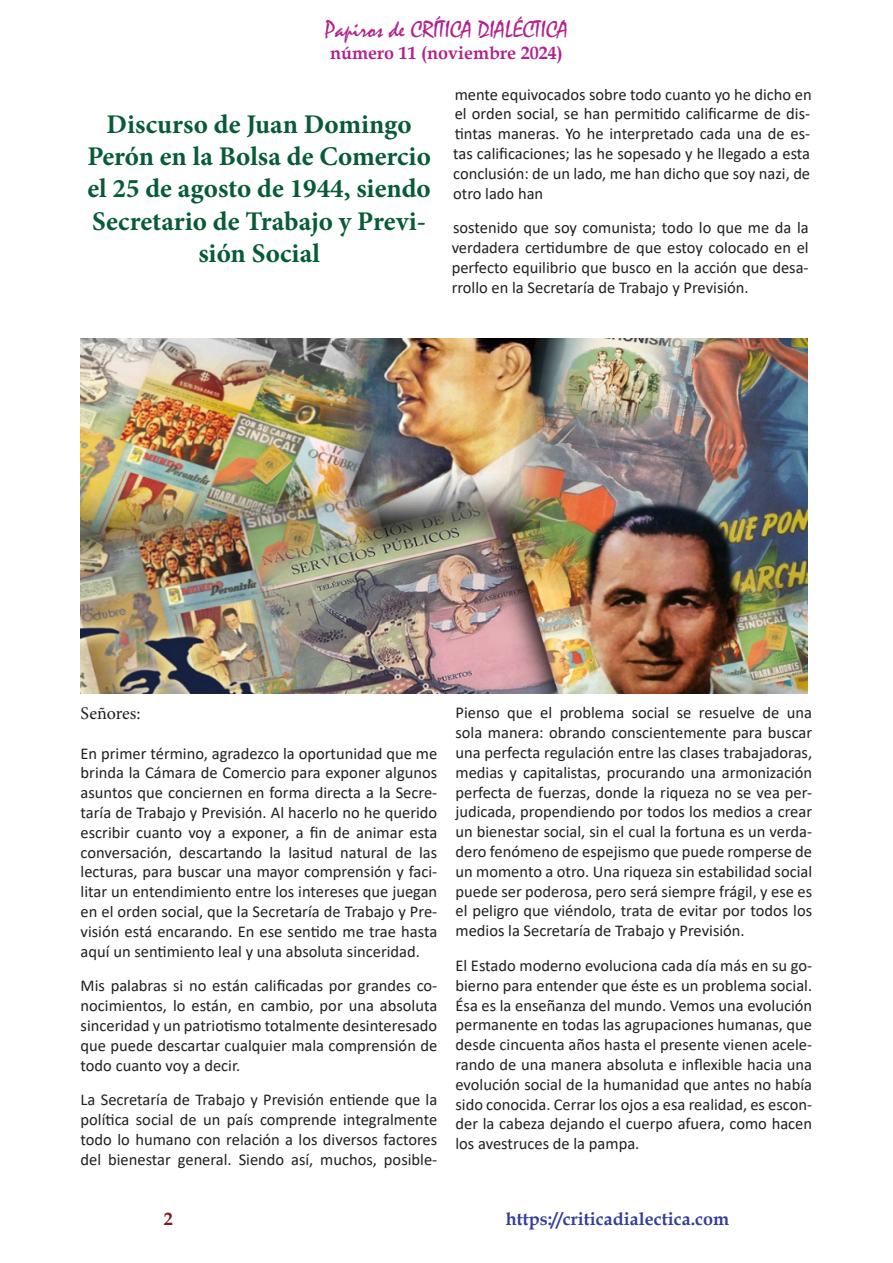
<style>
.page{position:relative;width:893px;height:1263px;background:#fff}
.page>*{position:absolute;margin:0;border:0;box-sizing:border-box;transform-origin:0 0}
.t1{font:700 27px/32.4px "Minion Pro";color:#075b36;text-align:center}
.t2{font:24px "Mistral";color:#b2228e}
.t3{font:700 18px "Book Antiqua";color:#363d99}
.t4{font:700 18px "Book Antiqua";color:#b2228e}
.t5{font:18px "Minion Pro";color:#231f20}
.t6{font:700 18px "Book Antiqua";color:#7b1d1f}
.t7{font:16.5px/19.8px "Calibri";color:#231f20;text-align:justify}
</style>
<div class="page">
<img style="left:81px;top:338px;width:727px;height:355px">
<h2 class="t2" style="left:325px;top:15px;width:245px">Papiros de CRÍTICA DIALÉCTICA</h2>
<p class="t4" style="left:330px;top:41px;width:234px">número 11 (noviembre 2024)</p>
<p class="t1" style="left:87px;top:107px;width:345px">Discurso de Juan Domingo<br>Perón en la Bolsa de Comercio el 25 de agosto de 1944, siendo<br>Secretario de Trabajo y Previ&shy;sión Social</p>
<p class="t7" style="left:453px;top:84px;width:360px">mente equivocados sobre todo cuanto yo he dicho en el orden social, se han permitido calificarme de dis&shy;tintas maneras. Yo he interpretado cada una de es&shy;tas calificaciones; las he sopesado y he llegado a esta conclusión: de un lado, me han dicho que soy nazi, de otro lado han</p>
<p class="t7" style="left:452px;top:218px;width:358px">sostenido que soy comunista; todo lo que me da la verdadera certidumbre de que estoy colocado en el perfecto equilibrio que busco en la acción que desa&shy;rrollo en la Secretaría de Trabajo y Previsión.</p>
<p class="t5" style="left:81px;top:701px;width:61px">Señores:</p>
<p class="t7" style="left:81px;top:743px;width:358px">En primer término, agradezco la oportunidad que me brinda la Cámara de Comercio para exponer algunos asuntos que conciernen en forma directa a la Secre&shy;taría de Trabajo y Previsión. Al hacerlo no he querido escribir cuanto voy a exponer, a fin de animar esta conversación, descartando la lasitud natural de las lecturas, para buscar una mayor comprensión y faci&shy;litar un entendimiento entre los intereses que juegan en el orden social, que la Secretaría de Trabajo y Pre&shy;visión está encarando. En ese sentido me trae hasta aquí un sentimiento leal y una absoluta sinceridad.</p>
<p class="t7" style="left:81px;top:976px;width:358px">Mis palabras si no están calificadas por grandes co&shy;nocimientos, lo están, en cambio, por una absoluta sinceridad y un patriotismo totalmente desinteresado que puede descartar cualquier mala comprensión de todo cuanto voy a decir.</p>
<p class="t7" style="left:81px;top:1090px;width:358px">La Secretaría de Trabajo y Previsión entiende que la política social de un país comprende integralmente todo lo humano con relación a los diversos factores del bienestar general. Siendo así, muchos, posible-</p>
<p class="t7" style="left:455px;top:702px;width:358px">Pienso que el problema social se resuelve de una sola manera: obrando conscientemente para buscar una perfecta regulación entre las clases trabajadoras, medias y capitalistas, procurando una armonización perfecta de fuerzas, donde la riqueza no se vea per&shy;judicada, propendiendo por todos los medios a crear un bienestar social, sin el cual la fortuna es un verda&shy;dero fenómeno de espejismo que puede romperse de un momento a otro. Una riqueza sin estabilidad social puede ser poderosa, pero será siempre frágil, y ese es el peligro que viéndolo, trata de evitar por todos los medios la Secretaría de Trabajo y Previsión.</p>
<p class="t7" style="left:455px;top:955px;width:358px">El Estado moderno evoluciona cada día más en su go&shy;bierno para entender que éste es un problema social.<br>Ésa es la enseñanza del mundo. Vemos una evolución permanente en todas las agrupaciones humanas, que desde cincuenta años hasta el presente vienen acele&shy;rando de una manera absoluta e inflexible hacia una evolución social de la humanidad que antes no había sido conocida. Cerrar los ojos a esa realidad, es escon&shy;der la cabeza dejando el cuerpo afuera, como hacen los avestruces de la pampa.</p>
<p class="t6" style="left:164px;top:1206px;width:10px">2</p>
<p class="t3" style="left:506px;top:1206px;width:225px">https://criticadialectica.com</p>
</div>
